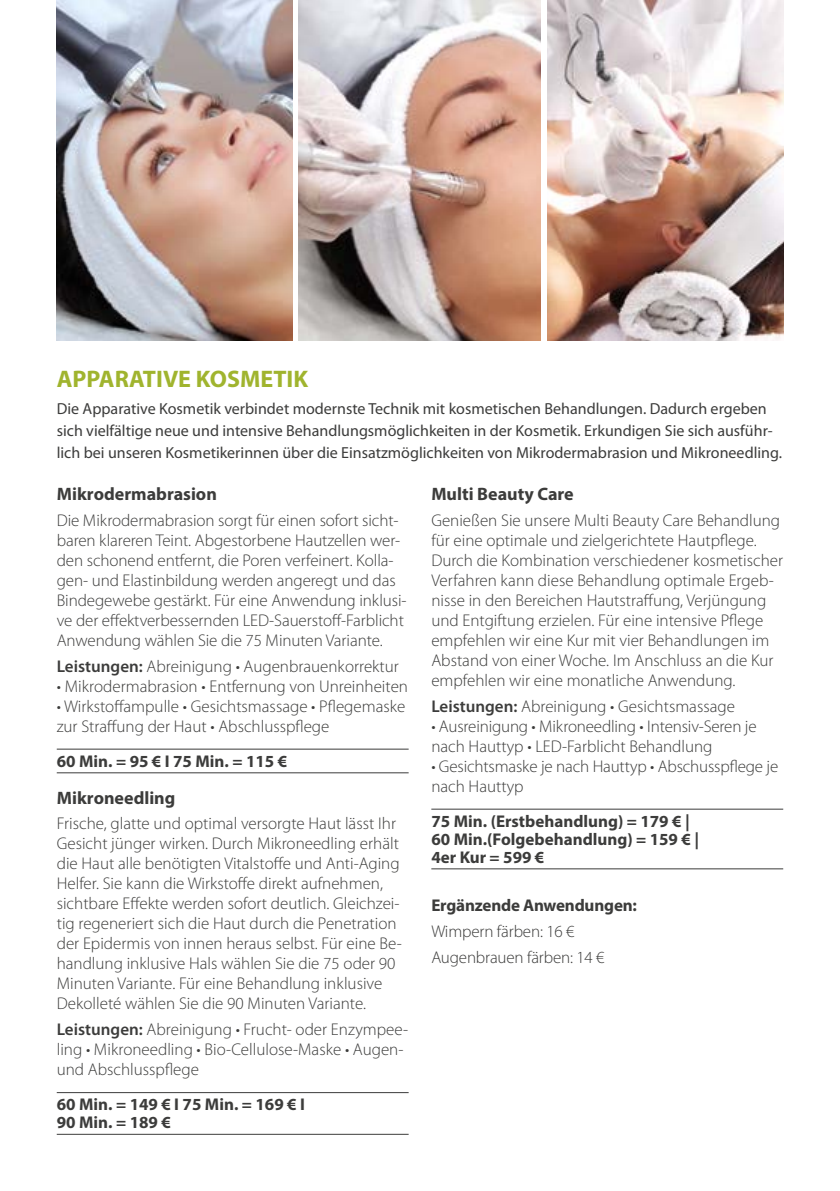
<style>
.page{position:relative;width:840px;height:1191px;background:#fff}
.page>*{position:absolute;margin:0;border:0;box-sizing:border-box;transform-origin:0 0}
.t1{font:700 24px "Myriad Pro";color:#a0b42e}
.t2{font:700 18px "Myriad Pro";color:#3c3c3b}
.t3{font:300 17px/20px "Myriad Pro";color:#3c3c3b}
.t4{font:700 17px/18px "Myriad Pro";color:#3c3c3b}
.t5{font:16px/22px "Myriad Pro";color:#3c3c3b}
.s1{font-weight:600}
</style>
<div class="page">
<img style="left:57px;top:0;width:235px;height:340px">
<img style="left:298px;top:0;width:242px;height:340px">
<img style="left:547px;top:0;width:235px;height:340px">
<hr style="left:57px;top:748px;width:351px;height:1px;background:#3c3c3b">
<hr style="left:57px;top:772px;width:351px;height:1px;background:#3c3c3b">
<hr style="left:57px;top:1092px;width:351px;height:1px;background:#3c3c3b">
<hr style="left:57px;top:1133px;width:351px;height:1px;background:#3c3c3b">
<hr style="left:431px;top:808px;width:351px;height:1px;background:#3c3c3b">
<hr style="left:431px;top:868px;width:351px;height:1px;background:#3c3c3b">
<h1 class="t1" style="left:57px;top:363px;width:253px">APPARATIVE KOSMETIK</h1>
<p class="t5" style="left:57px;top:398px;width:726px">Die Apparative Kosmetik verbindet modernste Technik mit kosmetischen Behandlungen. Dadurch ergeben sich vielfältige neue und intensive Behandlungsmöglichkeiten in der Kosmetik. Erkundigen Sie sich ausführ&shy;lich bei unseren Kosmetikerinnen über die Einsatzmöglichkeiten von Mikrodermabrasion und Mikroneedling.</p>
<p class="t2" style="left:57px;top:482px;width:161px">Mikrodermabrasion</p>
<p class="t3" style="left:57px;top:510px;width:351px">Die Mikrodermabrasion sorgt für einen sofort sicht&shy;baren klareren Teint. Abgestorbene Hautzellen wer&shy;den schonend entfernt, die Poren verfeinert. Kolla&shy;gen- und Elastinbildung werden angeregt und das Bindegewebe gestärkt. Für eine Anwendung inklusi&shy;ve der effektverbessernden LED-Sauerstoff-Farblicht Anwendung wählen Sie die 75 Minuten Variante.</p>
<p class="t3" style="left:57px;top:656px;width:343px"><span class="s1">Leistungen:</span> Abreinigung • Augenbrauenkorrektur</p>
<p class="t3" style="left:57px;top:676px;width:352px">• Mikrodermabrasion • Entfernung von Unreinheiten</p>
<p class="t3" style="left:57px;top:696px;width:350px">• Wirkstoffampulle • Gesichtsmassage • Pflegemaske zur Straffung der Haut • Abschlusspflege</p>
<p class="t4" style="left:57px;top:751px;width:232px">60 Min. = 95 € I 75 Min. = 115 €</p>
<p class="t2" style="left:57px;top:786px;width:120px">Mikroneedling</p>
<p class="t3" style="left:57px;top:814px;width:346px">Frische, glatte und optimal versorgte Haut lässt Ihr Gesicht jünger wirken. Durch Mikroneedling erhält die Haut alle benötigten Vitalstoffe und Anti-Aging Helfer. Sie kann die Wirkstoffe direkt aufnehmen, sichtbare Effekte werden sofort deutlich. Gleichzei&shy;tig regeneriert sich die Haut durch die Penetration der Epidermis von innen heraus selbst. Für eine Be&shy;handlung inklusive Hals wählen Sie die 75 oder 90<br>Minuten Variante. Für eine Behandlung inklusive Dekolleté wählen Sie die 90 Minuten Variante.</p>
<p class="t3" style="left:57px;top:1019px;width:353px"><span class="s1">Leistungen:</span> Abreinigung • Frucht- oder Enzympee&shy;ling • Mikroneedling • Bio-Cellulose-Maske • Augen&shy;und Abschlusspflege</p>
<p class="t4" style="left:57px;top:1094px;width:249px">60 Min. = 149 € I 75 Min. = 169 € I<br>90 Min. = 189 €</p>
<p class="t2" style="left:431px;top:482px;width:144px">Multi Beauty Care</p>
<p class="t3" style="left:431px;top:510px;width:353px">Genießen Sie unsere Multi Beauty Care Behandlung für eine optimale und zielgerichtete Hautpflege.<br>Durch die Kombination verschiedener kosmetischer Verfahren kann diese Behandlung optimale Ergeb&shy;nisse in den Bereichen Hautstraffung, Verjüngung und Entgiftung erzielen. Für eine intensive Pflege empfehlen wir eine Kur mit vier Behandlungen im Abstand von einer Woche. Im Anschluss an die Kur empfehlen wir eine monatliche Anwendung.</p>
<p class="t3" style="left:431px;top:696px;width:305px"><span class="s1">Leistungen:</span> Abreinigung • Gesichtsmassage</p>
<p class="t3" style="left:431px;top:716px;width:326px">• Ausreinigung • Mikroneedling • Intensiv-Seren je nach Hauttyp • LED-Farblicht Behandlung</p>
<p class="t3" style="left:431px;top:756px;width:348px">• Gesichtsmaske je nach Hauttyp • Abschusspflege je nach Hauttyp</p>
<p class="t4" style="left:431px;top:811px;width:269px">75 Min. (Erstbehandlung) = 179 € |<br>60 Min.(Folgebehandlung) = 159 € |<br>4er Kur = 599 €</p>
<p class="t4" style="left:431px;top:896px;width:207px">Ergänzende Anwendungen:</p>
<p class="t3" style="left:431px;top:919px;width:175px;line-height:25.6px">Wimpern färben: 16 €<br>Augenbrauen färben: 14 €</p>
</div>
